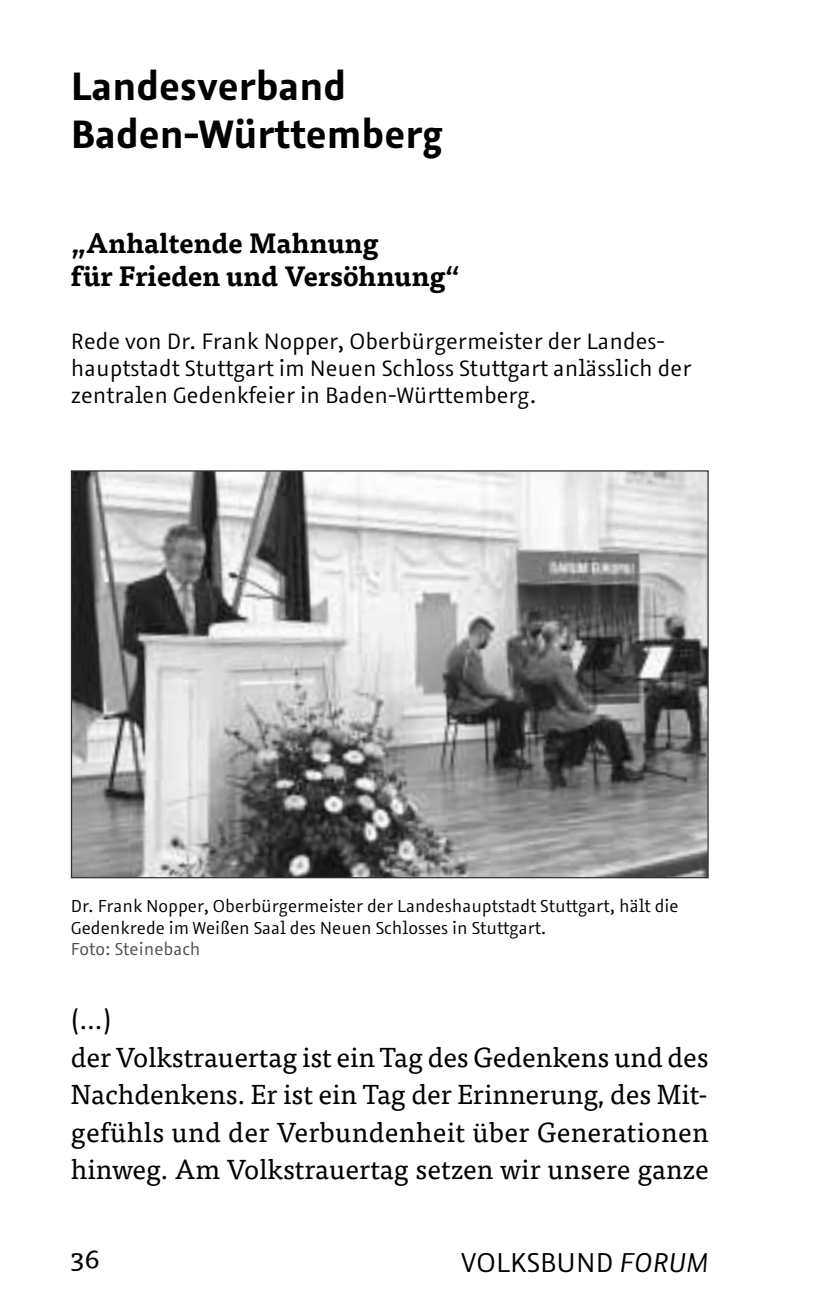
<style>
.page{position:relative;width:815px;height:1312px;background:#fff}
.page>*{position:absolute;margin:0;border:0;box-sizing:border-box;transform-origin:0 0}
.t1{font:700 40px/48px "Azuro TF";color:#000}
.t2{font:27.5px/37.5px "Tisa Pro";color:#000}
.t3{font:700 27.5px/33px "Tisa Pro";color:#000}
.t4{font:27.5px "Azuro TF";letter-spacing:.005em;color:#000}
.t5{font:27.5px "Tisa OT";color:#000}
.t6{font:22.5px/27px "Azuro TF";color:#000}
.t7{font:17.5px/21.2px "Azuro TF";color:#000}
.t8{font:17.5px "Azuro TF";color:#4d4d4d}
.s1{font-style:italic}
</style>
<div class="page">
<img style="left:73px;top:472px;width:634px;height:404px">
<h1 class="t1" style="left:71px;top:66px;width:373px">Landesverband<br>Baden-Württemberg</h1>
<p class="t3" style="left:71px;top:228px;width:391px">„Anhaltende Mahnung<br>für Frieden und Versöhnung“</p>
<p class="t6" style="left:71px;top:329px;width:622px">Rede von Dr. Frank Nopper, Oberbürgermeister der Landes - hauptstadt Stuttgart im Neuen Schloss Stuttgart anlässlich der zentralen Gedenkfeier in Baden-Württemberg.</p>
<p class="t7" style="left:71px;top:897px;width:609px">Dr. Frank Nopper, Oberbürgermeister der Landeshauptstadt Stuttgart, hält die<br>Gedenkrede im Weißen Saal des Neuen Schlosses in Stuttgart.</p>
<p class="t8" style="left:71px;top:941px;width:131px">Foto: Steinebach</p>
<p class="t2" style="left:71px;top:1003px;width:639px">(…)<br>der Volkstrauertag ist ein Tag des Gedenkens und des Nachdenkens. Er ist ein Tag der Erinnerung, des Mit&shy;gefühls und der Verbundenheit über Generationen hinweg. Am Volkstrauertag setzen wir unsere ganze</p>
<p class="t5" style="left:71px;top:1247px;width:30px">36</p>
<p class="t4" style="left:461px;top:1250px;width:249px">VOLKSBUND <span class="s1">FORUM</span></p>
</div>
